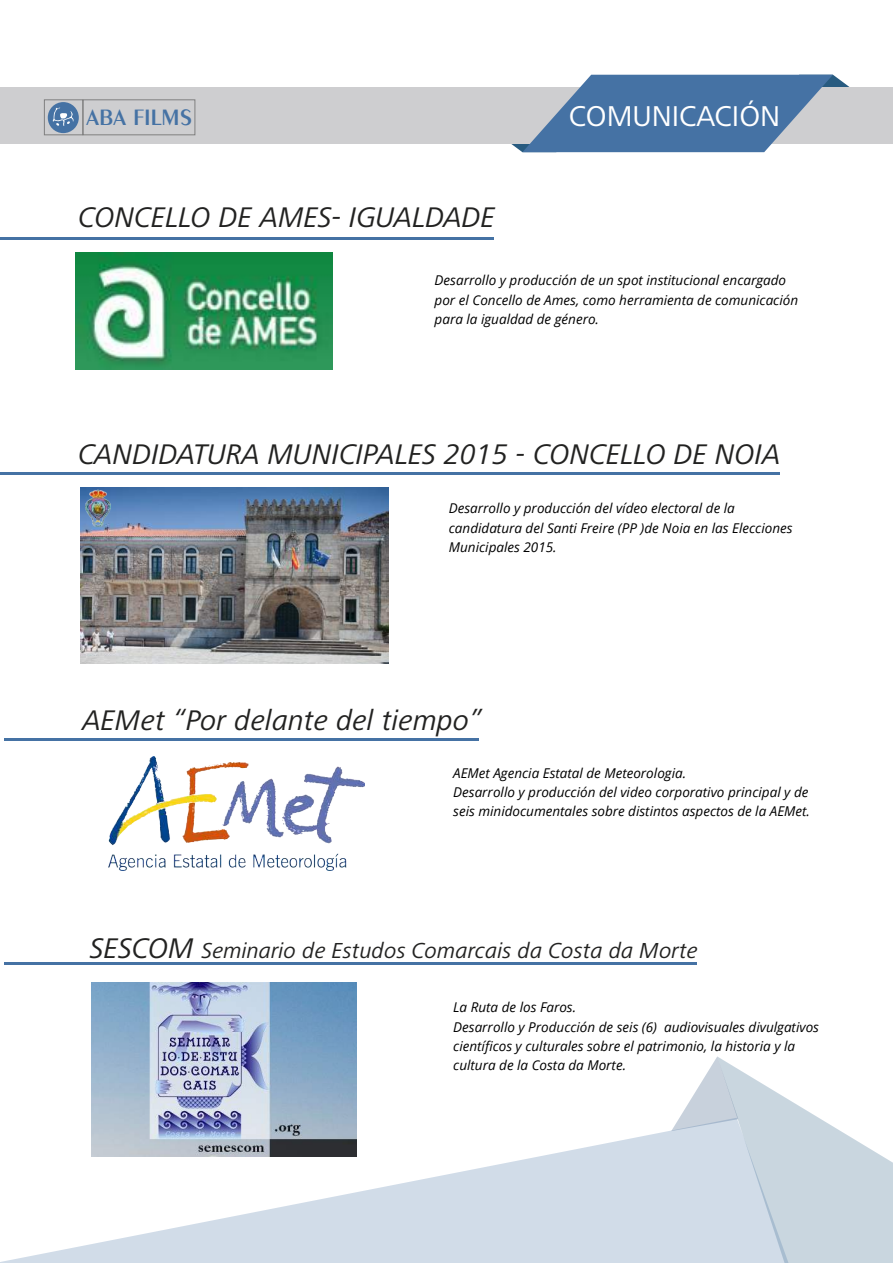
<style>
.page{position:relative;width:893px;height:1263px;background:#fff}
.page>*{position:absolute;margin:0;border:0;box-sizing:border-box;transform-origin:0 0}
.t1{font:29.7px "Frutiger Next LT";color:#fff}
.t2{font:italic 29.4px "Frutiger Next LT";color:#222221}
.t3{font:600 23.85px "Peignot";color:#4572a4}
.t4{font:italic 22.5px "Frutiger Next LT";color:#222221}
.t5{font:italic 13.5px/19.2px "Open Sans";color:#000}
.s1{font-size:29.4px}
</style>
<div class="page">
<img style="left:75px;top:252px;width:257px;height:117px">
<div style="left:0;top:87px;width:893px;height:57px;background:#ceced0"></div>
<svg style="left:511px;top:75px;width:339px;height:77px"></svg>
<svg style="left:679px;top:1056px;width:214px;height:207px"></svg>
<svg style="left:0;top:1118px;width:817px;height:145px;fill:#d1dce8"></svg>
<img style="left:81px;top:487px;width:308px;height:177px">
<img style="left:85px;top:489px;width:26px;height:37px">
<div style="left:48px;top:102px;width:31px;height:31px;background:#4572a4;border-radius:50%"></div>
<svg style="left:53px;top:107px;width:21px;height:19px"></svg>
<div style="left:44px;top:100px;width:39px;height:35px;border:1px solid #808080"></div>
<div style="left:83px;top:100px;width:112px;height:35px;border:1px solid #808080"></div>
<hr style="left:4px;top:739px;width:475px;height:2px;background:#4572a4">
<hr style="left:4px;top:962px;width:692px;height:2px;background:#4572a4">
<hr style="left:0;top:237px;width:494px;height:2px;background:#4572a4">
<hr style="left:0;top:472px;width:780px;height:3px;background:#4572a4">
<img style="left:109px;top:756px;width:256px;height:114px">
<img style="left:91px;top:982px;width:266px;height:174px">
<h3 class="t3" style="left:86px;top:104px;width:107px">ABA FILMS</h3>
<h2 class="t2" style="left:78px;top:201px;width:418px">CONCELLO DE AMES- IGUALDADE</h2>
<h1 class="t1" style="left:569px;top:100px;width:213px">COMUNICACIÓN</h1>
<p class="t5" style="left:435px;top:271px;width:365px">Desarrollo y producción de un spot institucional encargado por el Concello de Ames, como herramienta de comunicación para la igualdad de género.</p>
<h2 class="t2" style="left:78px;top:438px;width:704px">CANDIDATURA MUNICIPALES 2015 - CONCELLO DE NOIA</h2>
<p class="t5" style="left:449px;top:499px;width:345px">Desarrollo y producción del vídeo electoral de la candidatura del Santi Freire (PP )de Noia en las Elecciones<br>Municipales 2015.</p>
<h2 class="t2" style="left:83px;top:703px;width:401px">AEMet “Por delante del tiempo”</h2>
<p class="t5" style="left:453px;top:763px;width:358px">AEMet Agencia Estatal de Meteorologia.<br>Desarrollo y producción del video corporativo principal y de seis minidocumentales sobre distintos aspectos de la AEMet.</p>
<h3 class="t4" style="left:90px;top:938px;width:609px"><span class="s1">SESCOM</span> Seminario de Estudos Comarcais da Costa da Morte</h3>
<p class="t5" style="left:453px;top:997px;width:367px">La Ruta de los Faros.<br>Desarrollo y Producción de seis (6) audiovisuales divulgativos científicos y culturales sobre el patrimonio, la historia y la cultura de la Costa da Morte.</p>
</div>
